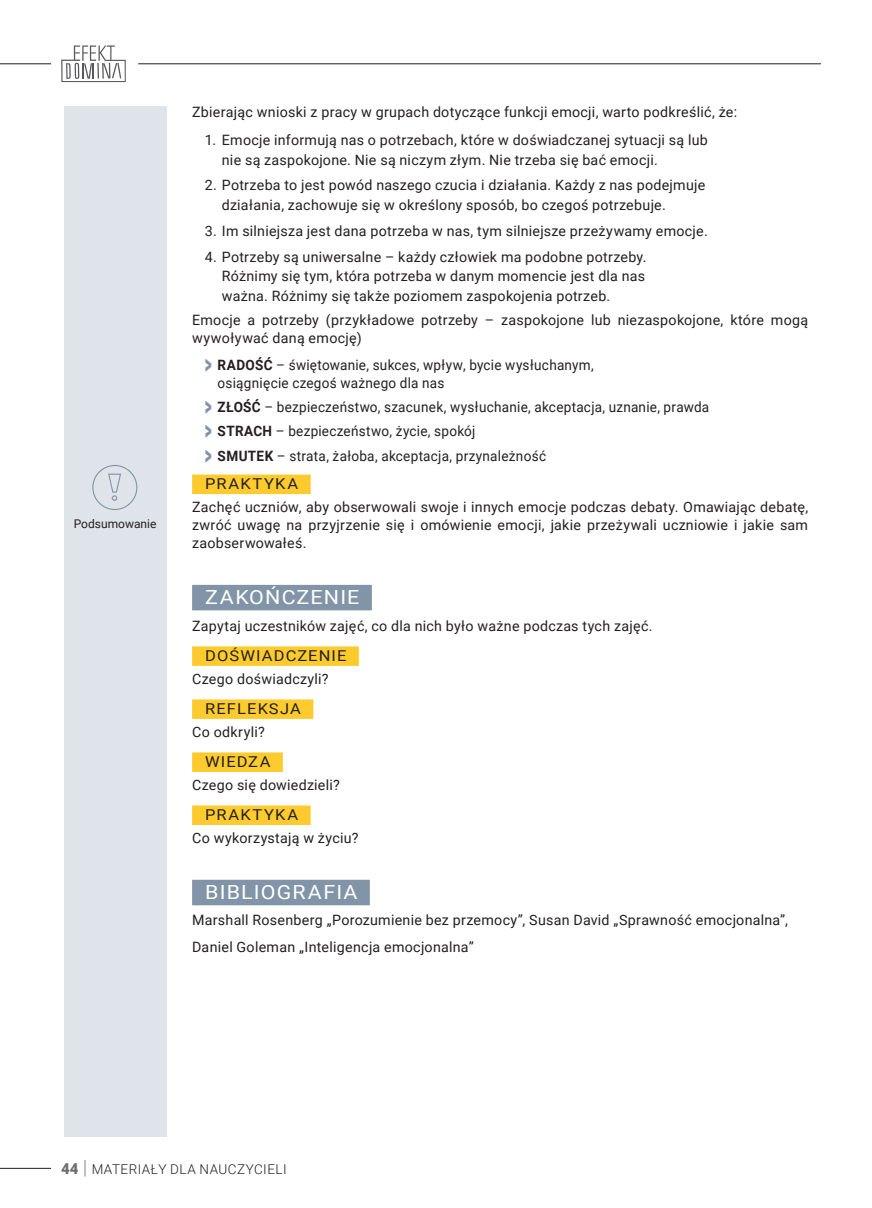
<style>
.page{position:relative;width:872px;height:1208px;background:#fff}
.page>*{position:absolute;margin:0;border:0;box-sizing:border-box;transform-origin:0 0}
.t1{font:19.5px "Roboto";letter-spacing:.055em;color:#fff;scale:1.1 1}
.t2{font:15px "Roboto";letter-spacing:.065em;color:#231f20;scale:1.1 1}
.t3{font:15px "Roboto";letter-spacing:.1em;color:#231f20;scale:1.1 1}
.t4{font:14.25px/19.5px "Roboto";letter-spacing:.02em;color:#231f20}
.t5{font:14.25px/24.5px "Roboto";letter-spacing:.02em;color:#231f20;scale:.95 1}
.t6{font:300 13.5px "Roboto";letter-spacing:.035em;color:#231f20}
.t7{font:12px "Roboto";color:#231f20}
.s1{font-weight:900;font-size:27px;color:#8294a7}
.s2{font-weight:700}
.s3{font-weight:900;font-size:15px;color:#6c6d70}
.s4{font-weight:100;font-size:19.5px}
</style>
<div class="page">
<div style="left:64px;top:106px;width:103px;height:1030px;background:#dfe4ea"></div>
<div style="left:92px;top:465px;width:45px;height:45px;border:1px solid #8294a7;border-radius:50%"></div>
<svg style="left:108px;top:473px;width:13px;height:28px"></svg>
<div style="left:192px;top:474px;width:119px;height:20px;background:#fecb2f"></div>
<div style="left:192px;top:585px;width:180px;height:25px;background:#8294a7"></div>
<div style="left:192px;top:646px;width:167px;height:20px;background:#fecb2f"></div>
<div style="left:192px;top:699px;width:121px;height:20px;background:#fecb2f"></div>
<div style="left:192px;top:752px;width:91px;height:20px;background:#fecb2f"></div>
<div style="left:192px;top:805px;width:119px;height:20px;background:#fecb2f"></div>
<div style="left:192px;top:879px;width:178px;height:26px;background:#8294a7"></div>
<svg style="left:61px;top:45px;width:65px;height:37px"></svg>
<hr style="left:138px;top:64px;width:683px;height:1px;background:#231f20">
<hr style="left:0;top:64px;width:51px;height:1px;background:#231f20">
<hr style="left:0;top:1168px;width:51px;height:1px;background:#231f20">
<p class="t7" style="left:74px;top:516px;width:84px">Podsumowanie</p>
<p class="t4" style="left:192px;top:102px;width:546px">Zbierając wnioski z pracy w grupach dotyczące funkcji emocji, warto podkreślić, że:</p>
<p class="t4" style="left:222px;top:130px;width:487px;text-indent:-17px">1. Emocje informują nas o potrzebach, które w doświadczanej sytuacji są lub nie są zaspokojone. Nie są niczym złym. Nie trzeba się bać emocji.</p>
<p class="t4" style="left:222px;top:176px;width:485px;text-indent:-17px">2. Potrzeba to jest powód naszego czucia i działania. Każdy z nas podejmuje działania, zachowuje się w określony sposób, bo czegoś potrzebuje.</p>
<p class="t4" style="left:205px;top:221px;width:504px">3. Im silniejsza jest dana potrzeba w nas, tym silniejsze przeżywamy emocje.</p>
<p class="t4" style="left:222px;top:247px;width:426px;text-align:justify;text-indent:-17px">4. Potrzeby są uniwersalne – każdy człowiek ma podobne potrzeby.<br>Różnimy się tym, która potrzeba w danym momencie jest dla nas ważna. Różnimy się także poziomem zaspokojenia potrzeb.</p>
<p class="t4" style="left:192px;top:311px;width:617px;line-height:18px">Emocje a potrzeby (przykładowe potrzeby – zaspokojone lub niezaspokojone, które mogą wywoływać daną emocję)</p>
<p class="t5" style="left:218px;top:356px;width:397px;line-height:18px;text-indent:-13px"><span class="s1">&gt;</span> <span class="s2">RADOŚĆ</span> – świętowanie, sukces, wpływ, bycie wysłuchanym, osiągnięcie czegoś ważnego dla nas</p>
<p class="t5" style="left:205px;top:395px;width:532px"><span class="s1">&gt;</span> <span class="s2">ZŁOŚĆ</span> – bezpieczeństwo, szacunek, wysłuchanie, akceptacja, uznanie, prawda <span class="s1">&gt;</span> <span class="s2">STRACH</span> – bezpieczeństwo, życie, spokój<br><span class="s1">&gt;</span> <span class="s2">SMUTEK</span> – strata, żałoba, akceptacja, przynależność</p>
<p class="t3" style="left:205px;top:475px;width:86px">PRAKTYKA</p>
<p class="t4" style="left:192px;top:498px;width:617px;line-height:18px;text-align:justify">Zachęć uczniów, aby obserwowali swoje i innych emocje podczas debaty. Omawiając debatę, zwróć uwagę na przyjrzenie się i omówienie emocji, jakie przeżywali uczniowie i jakie sam zaobserwowałeś.</p>
<h1 class="t1" style="left:205px;top:586px;width:142px">ZAKOŃCZENIE</h1>
<p class="t4" style="left:192px;top:616px;width:462px">Zapytaj uczestników zajęć, co dla nich było ważne podczas tych zajęć.</p>
<p class="t2" style="left:205px;top:647px;width:130px">DOŚWIADCZENIE</p>
<p class="t4" style="left:192px;top:669px;width:138px">Czego doświadczyli?</p>
<p class="t2" style="left:205px;top:700px;width:89px">REFLEKSJA</p>
<p class="t4" style="left:192px;top:722px;width:74px">Co odkryli?</p>
<p class="t2" style="left:205px;top:753px;width:61px">WIEDZA</p>
<p class="t4" style="left:192px;top:775px;width:149px">Czego się dowiedzieli?</p>
<p class="t3" style="left:205px;top:806px;width:86px">PRAKTYKA</p>
<p class="t4" style="left:192px;top:828px;width:168px">Co wykorzystają w życiu?</p>
<h1 class="t1" style="left:205px;top:880px;width:140px">BIBLIOGRAFIA</h1>
<p class="t4" style="left:192px;top:907px;width:597px;line-height:26.5px">Marshall Rosenberg „Porozumienie bez przemocy”, Susan David „Sprawność emocjonalna”,<br>Daniel Goleman „Inteligencja emocjonalna”</p>
<p class="t6" style="left:61px;top:1161px;width:227px"><span class="s3">44</span> <span class="s4">|</span> MATERIAŁY DLA NAUCZYCIELI</p>
</div>
